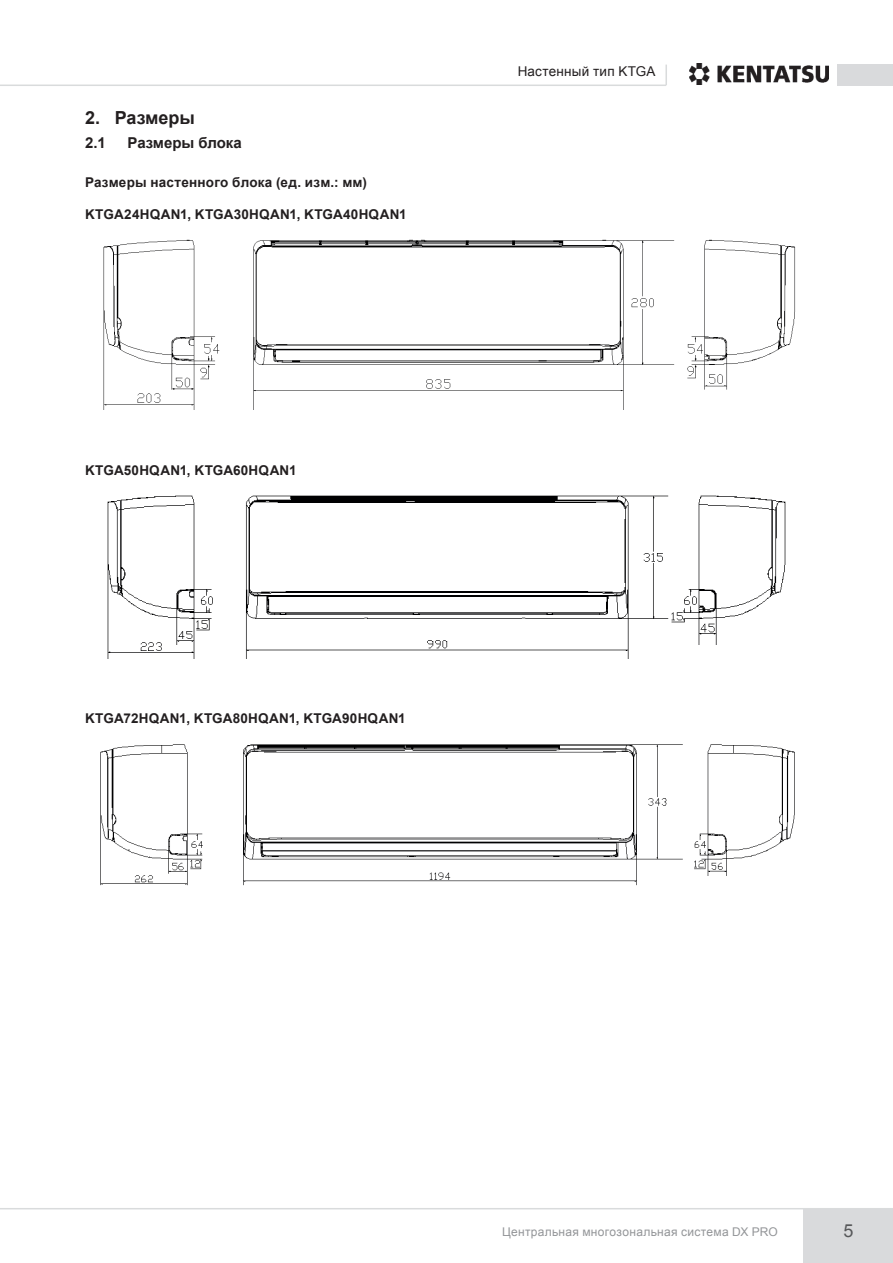
<style>
.page{position:relative;width:893px;height:1263px;background:#fff}
.page>*{position:absolute;margin:0;border:0;box-sizing:border-box;transform-origin:0 0}
.t1{font:700 18px "Arial";color:#231f20}
.t2{font:18px "Arial";color:#57585a}
.t3{font:700 15px "Arial";color:#231f20}
.t4{font:700 13.5px "Arial";letter-spacing:.015em;color:#231f20}
.t5{font:13.5px "Arial";letter-spacing:.02em;color:#231f20}
.t6{font:12px "Arial";letter-spacing:.025em;color:#939598}
</style>
<div class="page">
<div style="left:837px;top:64px;width:56px;height:21px;background:#d9dadc"></div>
<hr style="left:665px;top:65px;width:2px;height:20px;background:#d9dbdc">
<hr style="left:0;top:85px;width:666px;height:1px;background:#d9dbdc">
<div style="left:804px;top:1208px;width:89px;height:55px;background:#d9dadc"></div>
<hr style="left:0;top:1208px;width:893px;height:1px;background:#d9dbdc">
<img style="left:689px;top:64px;width:139px;height:20px">
<img style="left:103px;top:239px;width:692px;height:171px">
<img style="left:107px;top:495px;width:679px;height:163px">
<img style="left:100px;top:744px;width:695px;height:142px">
<h1 class="t1" style="left:85px;top:105px;width:111px">2. Размеры</h1>
<p class="t3" style="left:85px;top:133px;width:22px">2.1</p>
<p class="t3" style="left:128px;top:133px;width:116px">Размеры блока</p>
<p class="t4" style="left:85px;top:173px;width:283px">Размеры настенного блока (ед. изм.: мм)</p>
<p class="t4" style="left:85px;top:205px;width:323px">KTGA24HQAN1, KTGA30HQAN1, KTGA40HQAN1</p>
<p class="t4" style="left:85px;top:461px;width:213px">KTGA50HQAN1, KTGA60HQAN1</p>
<p class="t4" style="left:85px;top:709px;width:322px">KTGA72HQAN1, KTGA80HQAN1, KTGA90HQAN1</p>
<p class="t5" style="left:518px;top:62px;width:139px">Настенный тип KTGA</p>
<p class="t6" style="left:502px;top:1224px;width:277px">Центральная многозональная система DX PRO</p>
<h1 class="t2" style="left:843px;top:1219px;width:12px">5</h1>
</div>
